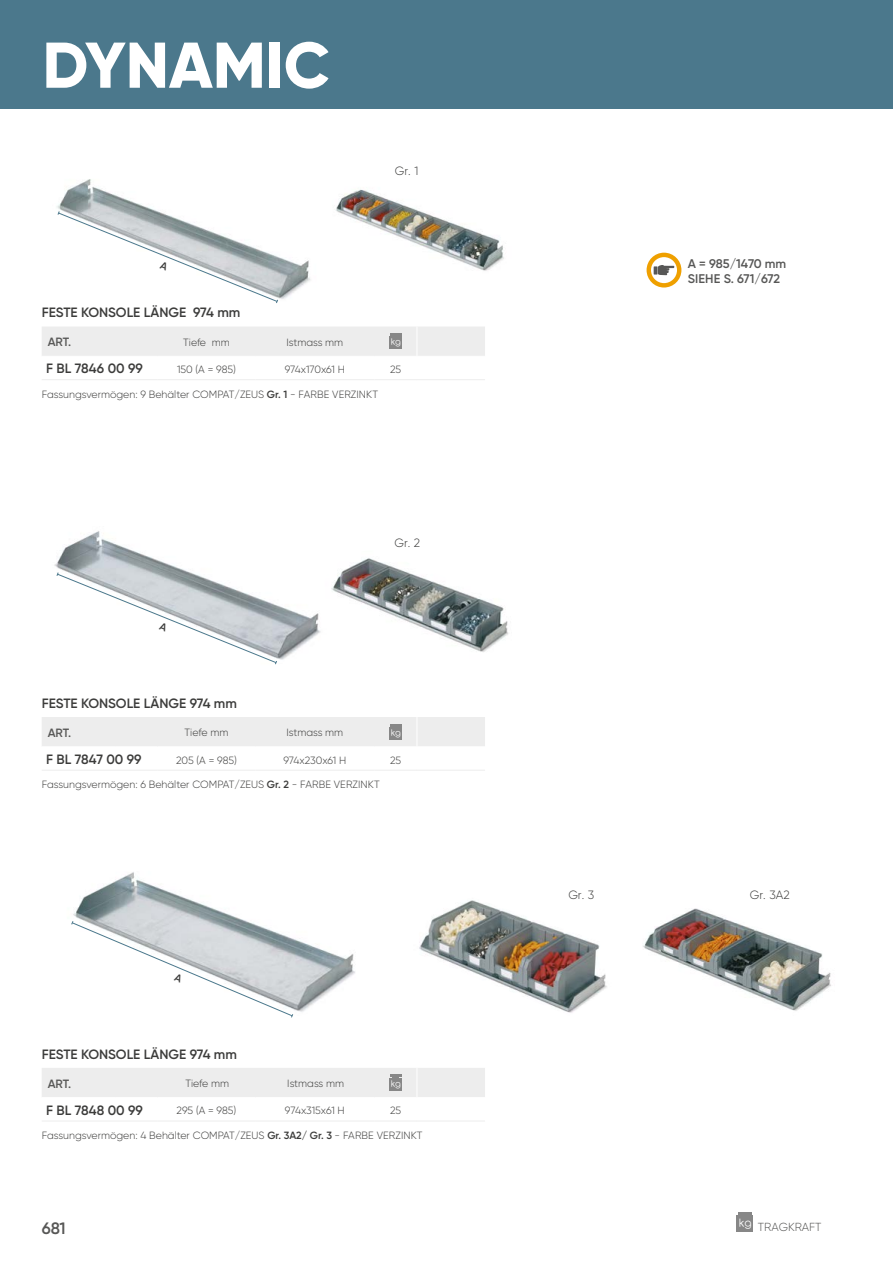
<style>
.page{position:relative;width:893px;height:1263px;background:#fff}
.page>*{position:absolute;margin:0;border:0;box-sizing:border-box;transform-origin:0 0}
.t1{font:800 64.5px "Gilroy";color:#fff}
.t2{font:600 16.5px "Gilroy";color:#575756}
.t3{font:600 13.5px "Gilroy";color:#3c3c3b}
.t4{font:600 12.6px/15px "Gilroy";color:#575756}
.t5{font:300 12px "Gilroy";color:#3c3c3b}
.t6{font:600 12px "Gilroy";letter-spacing:-.01em;color:#575756}
.t7{font:300 11.7px "Gilroy";color:#575756}
.t8{font:10.8px "Rounded Elegance";color:#fff}
.t9{font:300 10.5px "Gilroy";color:#3c3c3b}
.t10{font:8.7px "Rounded Elegance";color:#fff}
.s1{font-weight:600}
</style>
<div class="page">
<div style="left:0;top:0;width:893px;height:108px;background:#4b788c"></div>
<img style="left:57px;top:179px;width:254px;height:120px">
<img style="left:336px;top:189px;width:168px;height:82px">
<img style="left:54px;top:531px;width:261px;height:129px">
<img style="left:315px;top:558px;width:194px;height:94px">
<img style="left:73px;top:872px;width:282px;height:140px">
<img style="left:643px;top:908px;width:188px;height:103px">
<img style="left:419px;top:900px;width:188px;height:113px">
<hr style="left:158px;top:379px;width:97px;height:1px;background:#ededed">
<hr style="left:255px;top:379px;width:119px;height:1px;background:#ededed">
<hr style="left:374px;top:379px;width:43px;height:1px;background:#ededed">
<hr style="left:417px;top:379px;width:68px;height:1px;background:#ededed">
<hr style="left:42px;top:379px;width:73px;height:1px;background:#ededed">
<hr style="left:115px;top:379px;width:43px;height:1px;background:#ededed">
<div style="left:42px;top:327px;width:443px;height:29px;background:#ededed"></div>
<hr style="left:158px;top:770px;width:97px;height:1px;background:#ededed">
<hr style="left:255px;top:770px;width:119px;height:1px;background:#ededed">
<hr style="left:374px;top:770px;width:43px;height:1px;background:#ededed">
<hr style="left:417px;top:770px;width:68px;height:1px;background:#ededed">
<hr style="left:42px;top:770px;width:73px;height:1px;background:#ededed">
<hr style="left:115px;top:770px;width:43px;height:1px;background:#ededed">
<div style="left:42px;top:717px;width:443px;height:29px;background:#ededed"></div>
<hr style="left:158px;top:1121px;width:97px;height:1px;background:#ededed">
<hr style="left:255px;top:1121px;width:119px;height:1px;background:#ededed">
<hr style="left:374px;top:1121px;width:43px;height:1px;background:#ededed">
<hr style="left:417px;top:1121px;width:68px;height:1px;background:#ededed">
<hr style="left:42px;top:1121px;width:73px;height:1px;background:#ededed">
<hr style="left:115px;top:1121px;width:43px;height:1px;background:#ededed">
<div style="left:42px;top:1068px;width:443px;height:29px;background:#ededed"></div>
<div style="left:737px;top:1215px;width:16px;height:16px;background:#878787"></div>
<svg style="left:738px;top:1212px;width:14px;height:3px"></svg>
<div style="left:647px;top:253px;width:34px;height:34px;background:#efa000;border-radius:50%"></div>
<div style="left:651px;top:257px;width:26px;height:26px;background:#fff;border-radius:50%"></div>
<svg style="left:654px;top:265px;width:21px;height:10px"></svg>
<svg style="left:57px;top:210px;width:222px;height:93px"></svg>
<svg style="left:56px;top:572px;width:222px;height:93px"></svg>
<svg style="left:71px;top:920px;width:223px;height:98px"></svg>
<h1 class="t1" style="left:43px;top:25px;width:289px">DYNAMIC</h1>
<p class="t3" style="left:42px;top:304px;width:200px">FESTE KONSOLE LÄNGE 974 mm</p>
<p class="t5" style="left:395px;top:164px;width:25px">Gr. 1</p>
<p class="t6" style="left:48px;top:335px;width:25px">ART.</p>
<p class="t10" style="left:391px;top:337px;width:12px">kg</p>
<p class="t3" style="left:46px;top:360px;width:98px">F BL 7846 00 99</p>
<p class="t9" style="left:177px;top:363px;width:60px">150 (A = 985)</p>
<p class="t9" style="left:285px;top:363px;width:62px">974x170x61 H</p>
<p class="t9" style="left:390px;top:363px;width:13px">25</p>
<p class="t9" style="left:183px;top:336px;width:48px">Tiefe mm</p>
<p class="t9" style="left:286px;top:336px;width:58px">Istmass mm</p>
<p class="t9" style="left:42px;top:388px;width:338px">Fassungsvermögen: 9 Behälter COMPAT/ZEUS <span class="s1">Gr. 1</span> - FARBE VERZINKT</p>
<p class="t5" style="left:394px;top:535px;width:27px">Gr. 2</p>
<p class="t3" style="left:42px;top:695px;width:197px">FESTE KONSOLE LÄNGE 974 mm</p>
<p class="t6" style="left:48px;top:725px;width:25px">ART.</p>
<p class="t10" style="left:391px;top:727px;width:12px">kg</p>
<p class="t3" style="left:46px;top:751px;width:97px">F BL 7847 00 99</p>
<p class="t9" style="left:176px;top:753px;width:62px">205 (A = 985)</p>
<p class="t9" style="left:283px;top:753px;width:64px">974x230x61 H</p>
<p class="t9" style="left:390px;top:753px;width:13px">25</p>
<p class="t9" style="left:185px;top:726px;width:45px">Tiefe mm</p>
<p class="t9" style="left:286px;top:726px;width:58px">Istmass mm</p>
<p class="t9" style="left:42px;top:778px;width:340px">Fassungsvermögen: 6 Behälter COMPAT/ZEUS <span class="s1">Gr. 2</span> - FARBE VERZINKT</p>
<p class="t3" style="left:42px;top:1045px;width:197px">FESTE KONSOLE LÄNGE 974 mm</p>
<p class="t6" style="left:48px;top:1076px;width:25px">ART.</p>
<p class="t10" style="left:391px;top:1078px;width:12px">kg</p>
<p class="t3" style="left:46px;top:1102px;width:98px">F BL 7848 00 99</p>
<p class="t9" style="left:177px;top:1104px;width:61px">295 (A = 985)</p>
<p class="t9" style="left:285px;top:1104px;width:61px">974x315x61 H</p>
<p class="t9" style="left:390px;top:1104px;width:13px">25</p>
<p class="t9" style="left:185px;top:1077px;width:45px">Tiefe mm</p>
<p class="t9" style="left:287px;top:1077px;width:58px">Istmass mm</p>
<p class="t9" style="left:42px;top:1129px;width:382px">Fassungsvermögen: 4 Behälter COMPAT/ZEUS <span class="s1">Gr. 3A2/ Gr. 3</span> - FARBE VERZINKT</p>
<h2 class="t2" style="left:42px;top:1218px;width:26px">681</h2>
<p class="t4" style="left:688px;top:256px;width:100px">A = 985/1470 mm<br>SIEHE S. 671/672</p>
<p class="t5" style="left:568px;top:887px;width:27px">Gr. 3</p>
<p class="t5" style="left:750px;top:888px;width:41px">Gr. 3A2</p>
<p class="t8" style="left:739px;top:1216px;width:14px">kg</p>
<p class="t7" style="left:758px;top:1219px;width:65px">TRAGKRAFT</p>
</div>
